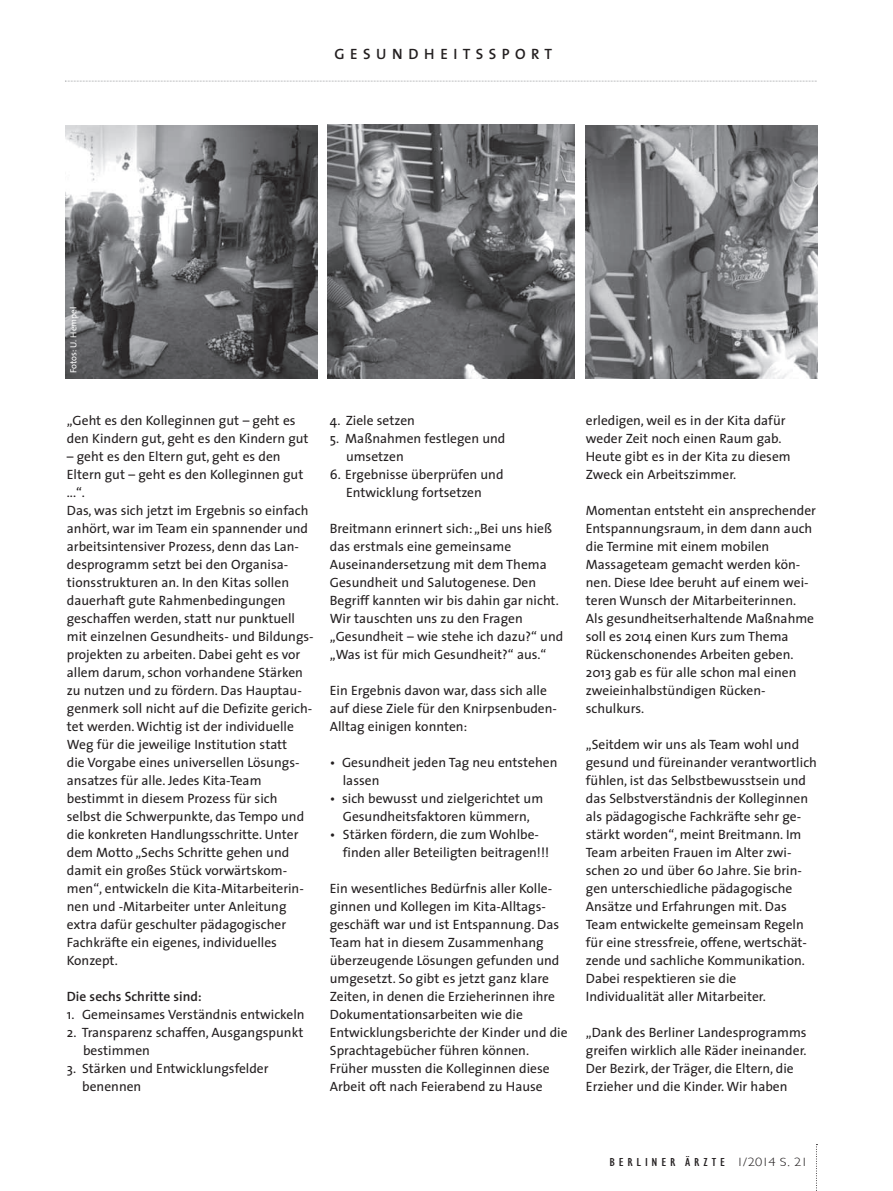
<style>
.page{position:relative;width:893px;height:1191px;background:#fff}
.page>*{position:absolute;margin:0;border:0;box-sizing:border-box;transform-origin:0 0}
.t1{font:600 15px "The Sans";letter-spacing:.365em;color:#231f20}
.t2{font:13.5px/18px "The Sans";color:#231f20}
.t3{font:600 13.5px "The Sans";color:#231f20}
.t4{font:300 12px "Gill Sans";color:#231f20;scale:1.2 1}
.t5{font:condensed 12px "Gill Sans";letter-spacing:.18em;color:#231f20;scale:1.2 1}
.t6{font:condensed 12px "Gill Sans";letter-spacing:.26em;color:#231f20;scale:1.2 1}
.t7{font:condensed 12px "Gill Sans";letter-spacing:.21em;color:#231f20;scale:1.2 1}
.t8{font:9px "The Sans";color:#fff}
</style>
<div class="page">
<svg style="left:816px;top:1144px;width:1px;height:47px"></svg>
<svg style="left:65px;top:81px;width:752px;height:1px"></svg>
<img style="left:65px;top:126px;width:252px;height:253px">
<img style="left:327px;top:125px;width:247px;height:254px">
<img style="left:585px;top:125px;width:233px;height:254px">
<p class="t1" style="left:335px;top:41px;width:219px">GESUNDHEITSSPORT</p>
<p class="t8" style="left:66px;top:373px;width:67px;rotate:-90deg">Fotos: U. Hempel</p>
<p class="t2" style="left:67px;top:411px;width:243px">„Geht es den Kolleginnen gut – geht es den Kindern gut, geht es den Kindern gut</p>
<p class="t2" style="left:67px;top:447px;width:248px">– geht es den Eltern gut, geht es den Eltern gut – geht es den Kolleginnen gut ...“.<br>Das, was sich jetzt im Ergebnis so einfach anhört, war im Team ein spannender und arbeitsintensiver Prozess, denn das Lan - des programm setzt bei den Organisa - tions strukturen an. In den Kitas sollen dauerhaft gute Rahmenbedingungen geschaffen werden, statt nur punktuell mit einzelnen Gesundheits- und Bildungs - projekten zu arbeiten. Dabei geht es vor allem darum, schon vorhandene Stärken zu nutzen und zu fördern. Das Hauptau - genmerk soll nicht auf die Defizite gerich&shy;tet werden. Wichtig ist der individuelle Weg für die jeweilige Institution statt<br>die Vorgabe eines universellen Lösungs - an satzes für alle. Jedes Kita-Team bestimmt in diesem Prozess für sich selbst die Schwerpunkte, das Tempo und die konkreten Handlungsschritte. Unter dem Motto „Sechs Schritte gehen und damit ein großes Stück vorwärtskom&shy;men“, entwickeln die Kita-Mitarbeiterin - nen und -Mitarbeiter unter Anleitung extra dafür geschulter pädagogischer Fachkräfte ein eigenes, individuelles Konzept.</p>
<p class="t3" style="left:67px;top:985px;width:136px">Die sechs Schritte sind:</p>
<p class="t2" style="left:67px;top:1005px;width:239px">1. Gemeinsames Verständnis entwickeln</p>
<p class="t2" style="left:83px;top:1023px;width:222px;text-indent:-16px">2. Transparenz schaffen, Ausgangspunkt bestimmen</p>
<p class="t2" style="left:82px;top:1059px;width:188px;text-indent:-15px">3. Stärken und Entwicklungsfelder benennen</p>
<p class="t2" style="left:330px;top:411px;width:87px">4. Ziele setzen</p>
<p class="t2" style="left:346px;top:429px;width:161px;text-indent:-16px">5. Maßnahmen festlegen und umsetzen</p>
<p class="t2" style="left:330px;top:465px;width:175px;text-align:center">6. Ergebnisse überprüfen und<br>Entwicklung fortsetzen</p>
<p class="t2" style="left:330px;top:519px;width:235px">Breitmann erinnert sich: „Bei uns hieß das erstmals eine gemeinsame Auseinander setzung mit dem Thema Gesundheit und Salutogenese. Den Begriff kannten wir bis dahin gar nicht.<br>Wir tauschten uns zu den Fragen „Gesundheit – wie stehe ich dazu?“ und „Was ist für mich Gesundheit?“ aus.“</p>
<p class="t2" style="left:330px;top:681px;width:229px">Ein Ergebnis davon war, dass sich alle auf diese Ziele für den Knirpsenbuden-<br>Alltag einigen konnten:</p>
<p class="t2" style="left:343px;top:753px;width:216px;text-indent:-13px">• Gesundheit jeden Tag neu entstehen lassen</p>
<p class="t2" style="left:330px;top:789px;width:215px;text-align:center">• sich bewusst und zielgerichtet um<br>Gesundheitsfaktoren kümmern,</p>
<p class="t2" style="left:343px;top:825px;width:208px;text-indent:-13px">• Stärken fördern, die zum Wohlbe&shy;finden aller Beteiligten beitragen!!!</p>
<p class="t2" style="left:330px;top:879px;width:239px">Ein wesentliches Bedürfnis aller Kolle - ginnen und Kollegen im Kita-Alltags - geschäft war und ist Entspannung. Das Team hat in diesem Zusammenhang überzeugende Lösungen gefunden und umgesetzt. So gibt es jetzt ganz klare Zeiten, in denen die Erzieherin nen ihre Dokumentationsarbeiten wie die Entwicklungsberichte der Kinder und die Sprachtagebücher führen können.<br>Früher mussten die Kolleginnen diese Arbeit oft nach Feierabend zu Hause</p>
<p class="t2" style="left:586px;top:411px;width:206px">erledigen, weil es in der Kita dafür weder Zeit noch einen Raum gab.<br>Heute gibt es in der Kita zu diesem<br>Zweck ein Arbeitszimmer.</p>
<p class="t2" style="left:586px;top:501px;width:232px">Momentan entsteht ein ansprechender<br>Entspannungsraum, in dem dann auch die Termine mit einem mobilen<br>Massageteam gemacht werden kön&shy;nen. Diese Idee beruht auf einem wei&shy;teren Wunsch der Mitarbeiterinnen.<br>Als gesundheitserhaltende Maßnahme soll es 2014 einen Kurs zum Thema<br>Rücken schonendes Arbeiten geben.<br>2013 gab es für alle schon mal einen zweieinhalbstündigen Rücken-<br>schul kurs.</p>
<p class="t2" style="left:586px;top:735px;width:233px">„Seitdem wir uns als Team wohl und gesund und füreinander verantwortlich fühlen, ist das Selbstbewusstsein und das Selbstverständnis der Kolle gin nen als pädagogische Fachkräfte sehr ge - stärkt worden“, meint Breit mann. Im Team arbeiten Frauen im Alter zwi&shy;schen 20 und über 60 Jahre. Sie brin&shy;gen unterschiedliche pädagogische Ansätze und Erfahrungen mit. Das Team entwickelte gemeinsam Regeln für eine stressfreie, offene, wertschät&shy;zende und sachliche Kommunikation.<br>Dabei respektieren sie die Individualität aller Mitarbeiter.</p>
<p class="t2" style="left:586px;top:1023px;width:222px">„Dank des Berliner Landesprogramms greifen wirklich alle Räder ineinander.<br>Der Bezirk, der Träger, die Eltern, die Erzieher und die Kinder. Wir haben</p>
<p class="t7" style="left:685px;top:1155px;width:35px">ÄRZTE</p>
<p class="t4" style="left:733px;top:1157px;width:65px">01/2014 S. 21</p>
<p class="t4" style="left:737px;top:1155px;width:61px">1/2014 S. 21</p>
<p class="t6" style="left:609px;top:1155px;width:56px">BERLINER</p>
<p class="t5" style="left:626px;top:1157px;width:86px">BERLINER ÄRZTE</p>
</div>
